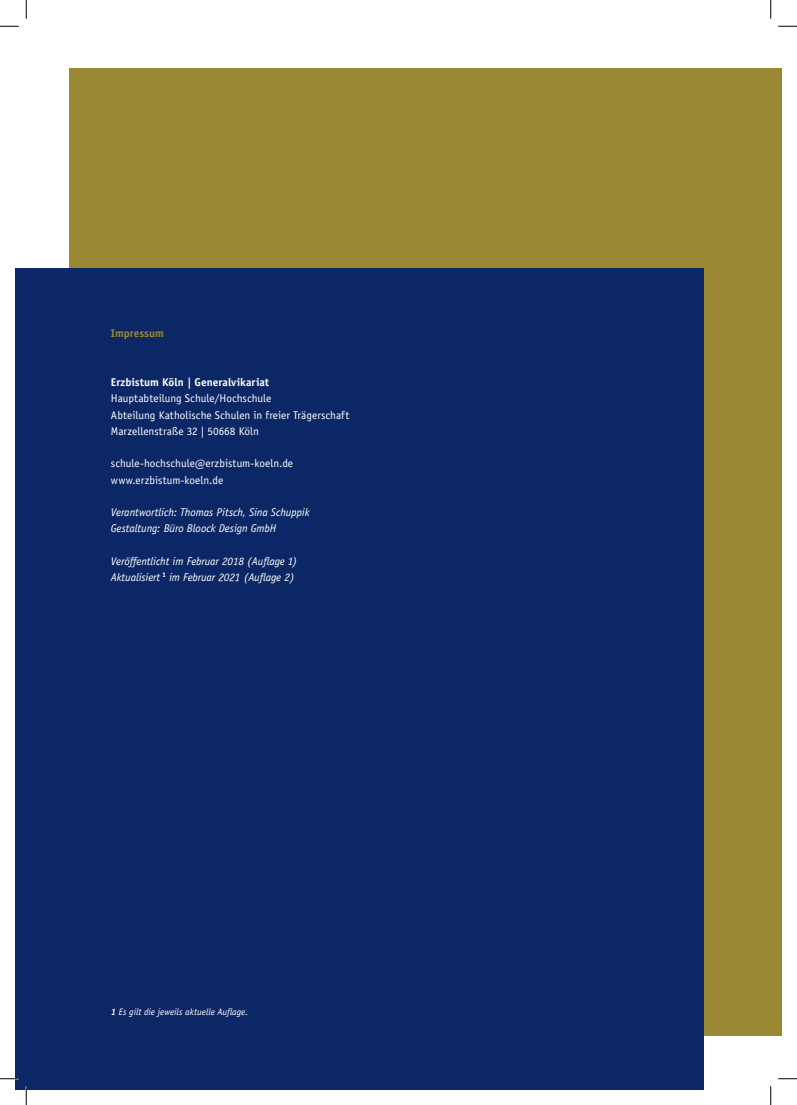
<style>
.page{position:relative;width:797px;height:1105px;background:#fff}
.page>*{position:absolute;margin:0;border:0;box-sizing:border-box;transform-origin:0 0}
.t1{font:11.25px/16.2px "Officina Sans Std";color:#fff}
.t2{font:italic 11.25px/16.2px "Officina Sans Std";letter-spacing:-.01em;color:#fff}
.t3{font:700 11.25px "Officina Sans Std";color:#fff}
.t4{font:700 11.25px "Officina Sans Std";color:#9a8834}
.t5{font:italic 9.38px "Officina Sans Std";color:#fff}
.s1{font-family:"Officina Sans ITCTT Book"}
.s2{font-weight:700}
</style>
<div class="page">
<div style="left:69px;top:69px;width:712px;height:967px;background:#9a8834"></div>
<div style="left:16px;top:268px;width:688px;height:821px;background:#0c2765"></div>
<svg style="left:0;top:25px;width:19px;height:2px"></svg>
<svg style="left:778px;top:25px;width:19px;height:2px"></svg>
<svg style="left:0;top:1078px;width:19px;height:1px"></svg>
<svg style="left:778px;top:1078px;width:19px;height:1px"></svg>
<svg style="left:25px;top:0;width:2px;height:19px"></svg>
<svg style="left:25px;top:1086px;width:2px;height:19px"></svg>
<svg style="left:770px;top:0;width:1px;height:19px"></svg>
<svg style="left:770px;top:1086px;width:1px;height:19px"></svg>
<p class="t4" style="left:111px;top:327px;width:54px">Impressum</p>
<p class="t3" style="left:111px;top:375px;width:160px">Erzbistum Köln | Generalvikariat</p>
<p class="t1" style="left:111px;top:390px;width:240px">Hauptabteilung Schule/Hochschule<br>Abteilung Katholische Schulen in freier Trägerschaft<br>Marzellenstraße 32 | 50668 Köln</p>
<p class="t1" style="left:111px;top:455px;width:184px">schule-hochschule@erzbistum-koeln.de www.erzbistum-koeln.de</p>
<p class="t2" style="left:111px;top:504px;width:200px">Verantwortlich: Thomas Pitsch, Sina Schuppik<br>Gestaltung: Büro Bloock Design GmbH</p>
<p class="t2" style="left:111px;top:553px;width:188px">Veröffentlicht im Februar 2018 (Auflage 1)<br>Aktualisiert <sup>1</sup> im Februar <span class="s1">2021</span> (Auflage 2)</p>
<p class="t5" style="left:111px;top:1006px;width:139px"><span class="s2">1</span> Es gilt die jeweils aktuelle Auflage.</p>
</div>
